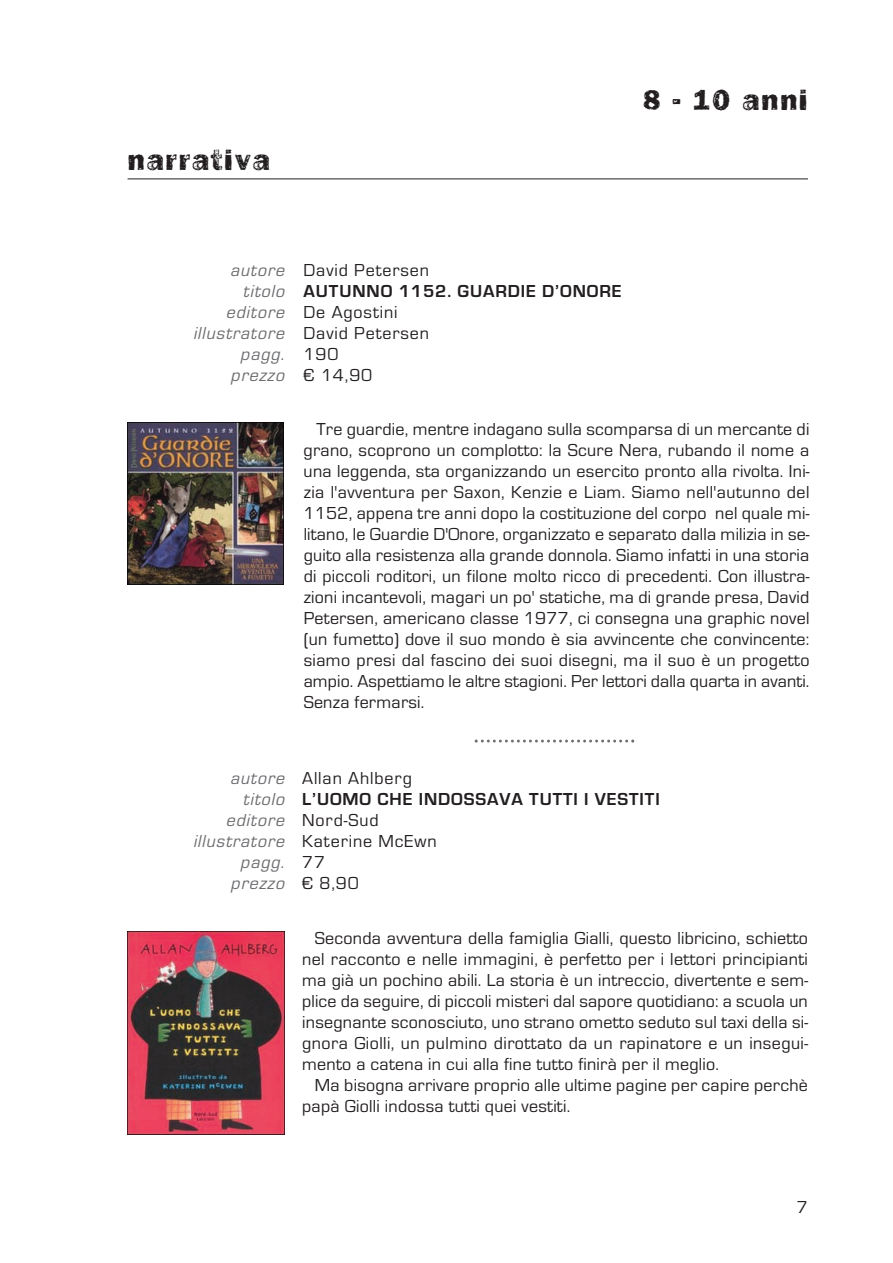
<style>
.page{position:relative;width:893px;height:1263px;background:#fff}
.page>*{position:absolute;margin:0;border:0;box-sizing:border-box;transform-origin:0 0}
.t1{font:30px "Frankie";letter-spacing:.05em;color:#231f20}
.t2{font:18px/21px "Eurostile";letter-spacing:.015em;color:#231f20;text-align:justify}
.t3{font:18px/21px "Eurostile";letter-spacing:.05em;color:#231f20}
.t4{font:italic 18px/21px "Eurostile";color:#6c6d70;text-align:right}
.t5{font:700 18px "Eurostile";letter-spacing:.05em;color:#231f20}
</style>
<div class="page">
<hr style="left:128px;top:179px;width:680px;height:1px;background:#231f20">
<img style="left:128px;top:422px;width:156px;height:162px">
<svg style="left:475px;top:739px;width:159px;height:3px"></svg>
<img style="left:128px;top:932px;width:156px;height:202px">
<h1 class="t1" style="left:128px;top:142px;width:144px">narrativa</h1>
<h1 class="t1" style="left:643px;top:82px;width:166px">8 - 10 anni</h1>
<p class="t4" style="left:193px;top:259px;width:97px">autore titolo editore illustratore pagg. prezzo</p>
<p class="t3" style="left:304px;top:259px;width:127px">David Petersen</p>
<p class="t5" style="left:304px;top:280px;width:319px">AUTUNNO 1152. GUARDIE D’ONORE</p>
<p class="t3" style="left:304px;top:301px;width:127px">De Agostini<br>David Petersen<br>190<br>€ 14,90</p>
<p class="t2" style="left:304px;top:418px;width:508px;text-indent:13px">Tre guardie, mentre indagano sulla scomparsa di un mercante di grano, scoprono un complotto: la Scure Nera, rubando il nome a una leggenda, sta organizzando un esercito pronto alla rivolta. Ini&shy;zia l'avventura per Saxon, Kenzie e Liam. Siamo nell'autunno del 1152, appena tre anni dopo la costituzione del corpo nel quale mi&shy;litano, le Guardie D'Onore, organizzato e separato dalla milizia in se&shy;guito alla resistenza alla grande donnola. Siamo infatti in una storia di piccoli roditori, un filone molto ricco di precedenti. Con illustra&shy;zioni incantevoli, magari un po' statiche, ma di grande presa, David Petersen, americano classe 1977, ci consegna una graphic novel (un fumetto) dove il suo mondo è sia avvincente che convincente: siamo presi dal fascino dei suoi disegni, ma il suo è un progetto ampio. Aspettiamo le altre stagioni. Per lettori dalla quarta in avanti.<br>Senza fermarsi.</p>
<p class="t4" style="left:193px;top:767px;width:97px">autore titolo editore illustratore pagg. prezzo</p>
<p class="t3" style="left:302px;top:767px;width:111px">Allan Ahlberg</p>
<p class="t5" style="left:302px;top:788px;width:359px">L’UOMO CHE INDOSSAVA TUTTI I VESTITI</p>
<p class="t3" style="left:302px;top:809px;width:136px">Nord-Sud<br>Katerine McEwn<br>77<br>€ 8,90</p>
<p class="t2" style="left:302px;top:927px;width:508px;text-indent:13px">Seconda avventura della famiglia Gialli, questo libricino, schietto nel racconto e nelle immagini, è perfetto per i lettori principianti ma già un pochino abili. La storia è un intreccio, divertente e sem&shy;plice da seguire, di piccoli misteri dal sapore quotidiano: a scuola un insegnante sconosciuto, uno strano ometto seduto sul taxi della si&shy;gnora Giolli, un pulmino dirottato da un rapinatore e un insegui&shy;mento a catena in cui alla fine tutto finirà per il meglio.</p>
<p class="t2" style="left:302px;top:1074px;width:507px;text-indent:13px">Ma bisogna arrivare proprio alle ultime pagine per capire perchè papà Giolli indossa tutti quei vestiti.</p>
<p class="t2" style="left:797px;top:1196px;width:13px">7</p>
</div>
